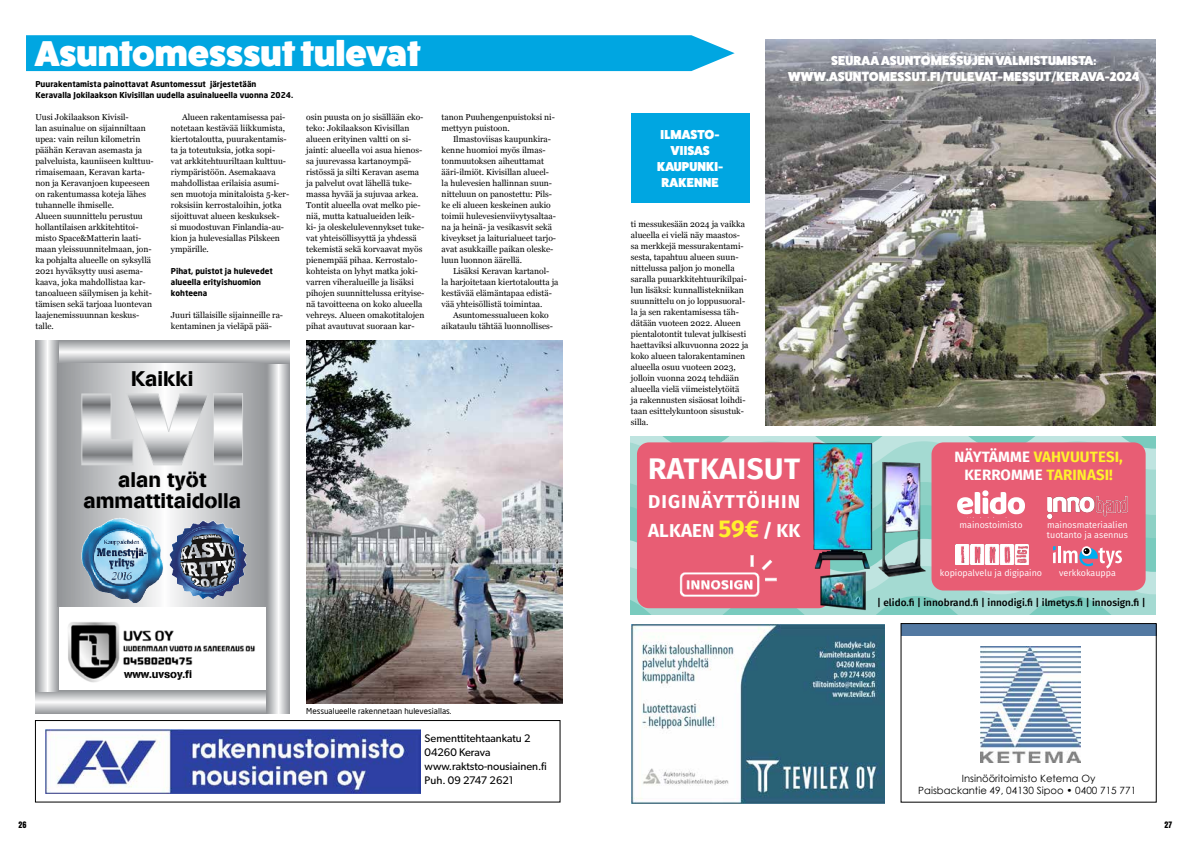
<style>
.page{position:relative;width:1191px;height:842px;background:#fff}
.page>*{position:absolute;margin:0;border:0;box-sizing:border-box;transform-origin:0 0}
.t1{font:800 36px "Fat Frank";color:#fff}
.t2{font:700 29.7px "Fira Sans";letter-spacing:.02em;color:#fff}
.t3{font:21px/21px "AG Book Stencil";color:#000;text-align:center}
.t4{font:700 18.7px/29px "Fira Sans";letter-spacing:.065em;color:#fff}
.t5{font:700 15px/18px "Fira Sans";letter-spacing:.01em;color:#fff12c;text-align:center}
.t6{font:800 13px/16px "Fat Frank";letter-spacing:.01em;color:#fff;text-align:center}
.t7{font:11px/14px "Gibson";color:#000}
.t8{font:11px "AG Book Stencil";color:#000}
.t9{font:10px/12px "Century Gothic";color:#000;text-align:center}
.t10{font:500 10px "Fira Sans";color:#000}
.t11{font:10px "Anzeigen Gro";color:#000}
.t12{font:9px/10.8px "Fira Sans";color:#fff}
.t13{font:8.5px/11px "Georgia";color:#000}
.t14{font:700 8px/11px "Neo Sans";color:#000}
.t15{font:8px "Neo Sans";color:#000}
.s1{font-size:24.2px;color:#fff12c}
.s2{color:#fff}
</style>
<div class="page">
<div style="left:26px;top:35px;width:708px;height:36px;background:#00a6e1"></div>
<img style="left:631px;top:625px;width:254px;height:178px">
<img style="left:58px;top:606px;width:208px;height:84px">
<svg style="left:35px;top:690px;width:231px;height:23px;background:#c7c8ca"></svg>
<svg style="left:266px;top:363px;width:23px;height:350px;background:#c6c8c9"></svg>
<svg style="left:58px;top:340px;width:231px;height:23px;background:#c6c8ca"></svg>
<svg style="left:35px;top:340px;width:23px;height:351px;background:#c6c8c9"></svg>
<svg style="left:58px;top:363px;width:208px;height:243px;background:#bdbfc1"></svg>
<svg style="left:81px;top:393px;width:129px;height:73px;background:#c7c8ca"></svg>
<svg style="left:215px;top:395px;width:26px;height:68px"></svg>
<div style="left:213px;top:393px;width:30px;height:72px;border:1px solid #d3d5d6"></div>
<img style="left:169px;top:521px;width:78px;height:78px">
<img style="left:81px;top:517px;width:82px;height:86px">
<div style="left:901px;top:623px;width:255px;height:12px;background:#5379a2"></div>
<img style="left:980px;top:646px;width:100px;height:116px">
<img style="left:45px;top:729px;width:375px;height:64px">
<div style="left:35px;top:720px;width:525px;height:82px;border:1px solid #000"></div>
<img style="left:766px;top:40px;width:389px;height:385px">
<div style="left:631px;top:113px;width:119px;height:89px;background:#00a6e1"></div>
<svg style="left:631px;top:436px;width:524px;height:179px;background:#c48595"></svg>
<img style="left:306px;top:340px;width:257px;height:363px">
<h1 class="t1" style="left:35px;top:33px;width:387px">Asuntomesssut tulevat</h1>
<p class="t14" style="left:35px;top:78px;width:259px">Puurakentamista painottavat Asuntomessut järjestetään<br>Keravalla Jokilaakson Kivisillan uudella asuinalueella vuonna 2024.</p>
<p class="t13" style="left:35px;top:111px;width:120px">Uusi Jokilaakson Kivisil-<br>lan asuinalue on sijainniltaan upea: vain reilun kilometrin päähän Keravan asemasta ja palveluista, kauniiseen kulttuu&shy;rimaisemaan, Keravan karta&shy;non ja Keravanjoen kupeeseen on rakentumassa koteja lähes tuhannelle ihmiselle.<br>Alueen suunnittelu perustuu hollantilaisen arkkitehtitoi&shy;misto Space&amp;Matterin laati&shy;maan yleissuunnitelmaan, jon&shy;ka pohjalta alueelle on syksyllä<br>2021 hyväksytty uusi asema&shy;kaava, joka mahdollistaa kar&shy;tanoalueen säilymisen ja kehit&shy;tämisen sekä tarjoaa luontevan laajenemissuunnan keskus&shy;talle.</p>
<p class="t13" style="left:171px;top:111px;width:120px;text-indent:11px">Alueen rakentamisessa pai&shy;notetaan kestävää liikkumista, kiertotaloutta, puurakentamis&shy;ta ja toteutuksia, jotka sopi-<br>vat arkkitehtuuriltaan kulttuu&shy;riympäristöön. Asemakaava mahdollistaa erilaisia asumi&shy;sen muotoja minitaloista 5-ker&shy;roksisiin kerrostaloihin, jotka sijoittuvat alueen keskuksek-<br>si muodostuvan Finlandia-au&shy;kion ja hulevesiallas Pilskeen ympärille.</p>
<p class="t14" style="left:171px;top:265px;width:104px">Pihat, puistot ja hulevedet alueella erityishuomion kohteena</p>
<p class="t13" style="left:171px;top:309px;width:114px">Juuri tällaisille sijainneille ra&shy;kentaminen ja vieläpä pää-</p>
<p class="t13" style="left:306px;top:111px;width:120px">osin puusta on jo sisällään eko&shy;teko: Jokilaakson Kivisillan alueen erityinen valtti on si&shy;jainti: alueella voi asua hienos&shy;sa juurevassa kartanoympä&shy;ristössä ja silti Keravan asema ja palvelut ovat lähellä tuke&shy;massa hyvää ja sujuvaa arkea.<br>Tontit alueella ovat melko pie&shy;niä, mutta katualueiden leik&shy;ki- ja oleskelulevennykset tuke&shy;vat yhteisöllisyyttä ja yhdessä tekemistä sekä korvaavat myös pienempää pihaa. Kerrostalo&shy;kohteista on lyhyt matka joki&shy;varren viheralueille ja lisäksi pihojen suunnittelussa erityise&shy;nä tavoitteena on koko alueella vehreys. Alueen omakotitalojen pihat avautuvat suoraan kar-</p>
<p class="t13" style="left:441px;top:111px;width:115px">tanon Puuhengenpuistoksi ni&shy;mettyyn puistoon.</p>
<p class="t13" style="left:441px;top:133px;width:116px;text-indent:11px">Ilmastoviisas kaupunkira&shy;kenne huomioi myös ilmas&shy;tonmuutoksen aiheuttamat ääri-ilmiöt. Kivisillan alueel&shy;la hulevesien hallinnan suun&shy;nitteluun on panostettu: Pils&shy;ke eli alueen keskeinen aukio toimii hulevesienviivytysaltaa&shy;na ja heinä- ja vesikasvit sekä kiveykset ja laiturialueet tarjo&shy;avat asukkaille paikan oleske&shy;luun luonnon äärellä.</p>
<p class="t13" style="left:441px;top:265px;width:118px;text-indent:11px">Lisäksi Keravan kartanol-<br>la harjoitetaan kiertotaloutta ja kestävää elämäntapaa edistä&shy;vää yhteisöllistä toimintaa.</p>
<p class="t13" style="left:441px;top:309px;width:113px;text-indent:11px">Asuntomessualueen koko aikataulu tähtää luonnollises-</p>
<h3 class="t3" style="left:131px;top:368px;width:64px">Kaikki</h3>
<h3 class="t3" style="left:83px;top:469px;width:159px">alan työt ammattitaidolla</h3>
<p class="t8" style="left:124px;top:668px;width:70px">www.uvsoy.fi</p>
<p class="t15" style="left:306px;top:706px;width:147px">Messualueelle rakennetaan hulevesiallas.</p>
<p class="t7" style="left:424px;top:731px;width:124px">Sementtitehtaankatu 2<br>04260 Kerava www.raktsto-nousiainen.fi<br>Puh. 09 2747 2621</p>
<h3 class="t6" style="left:657px;top:126px;width:68px">ILMASTO-<br>VIISAS<br>KAUPUNKI-<br>RAKENNE</h3>
<p class="t13" style="left:631px;top:218px;width:119px">ti messukesään 2024 ja vaikka alueella ei vielä näy maastos&shy;sa merkkejä messurakentami&shy;sesta, tapahtuu alueen suun&shy;nittelussa paljon jo monella saralla puuarkkitehtuurikilpai&shy;lun lisäksi: kunnallistekniikan suunnittelu on jo loppusuoral&shy;la ja sen rakentamisessa täh&shy;dätään vuoteen 2022. Alueen pientalotontit tulevat julkisesti haettaviksi alkuvuonna 2022 ja koko alueen talorakentaminen alueella osuu vuoteen 2023, jolloin vuonna 2024 tehdään alueella vielä viimeistelytöitä<br>ja rakennusten sisäosat loihdi&shy;taan esittelykuntoon sisustuk&shy;silla.</p>
<h3 class="t6" style="left:788px;top:53px;width:352px">SEURAA ASUNTOMESSUJEN VALMISTUMISTA:<br>WWW.ASUNTOMESSUT.FI/TULEVAT-MESSUT/KERAVA-2024</h3>
<h2 class="t2" style="left:648px;top:444px;width:154px">RATKAISUT</h2>
<h3 class="t4" style="left:648px;top:486px;width:154px">DIGINÄYTTÖIHIN<br>ALKAEN <span class="s1">59€</span> / KK</h3>
<h3 class="t5" style="left:954px;top:447px;width:170px"><span class="s2">NÄYTÄMME</span> VAHVUUTESI,<br><span class="s2">KERROMME</span> TARINASI!</h3>
<p class="t12" style="left:959px;top:519px;width:64px">mainostoimisto</p>
<p class="t12" style="left:1047px;top:519px;width:82px">mainosmateriaalien tuotanto ja asennus</p>
<p class="t12" style="left:940px;top:567px;width:104px">kopiopalvelu ja digipaino</p>
<p class="t12" style="left:1059px;top:567px;width:58px">verkkokauppa</p>
<p class="t10" style="left:877px;top:594px;width:270px">| elido.fi | innobrand.fi | innodigi.fi | ilmetys.fi | innosign.fi |</p>
<p class="t9" style="left:918px;top:772px;width:219px">Insinööritoimisto Ketema Oy<br>Paisbackantie 49, 04130 Sipoo • 0400 715 771</p>
<p class="t11" style="left:18px;top:819px;width:10px">26</p>
<p class="t11" style="left:1164px;top:819px;width:9px">27</p>
</div>
